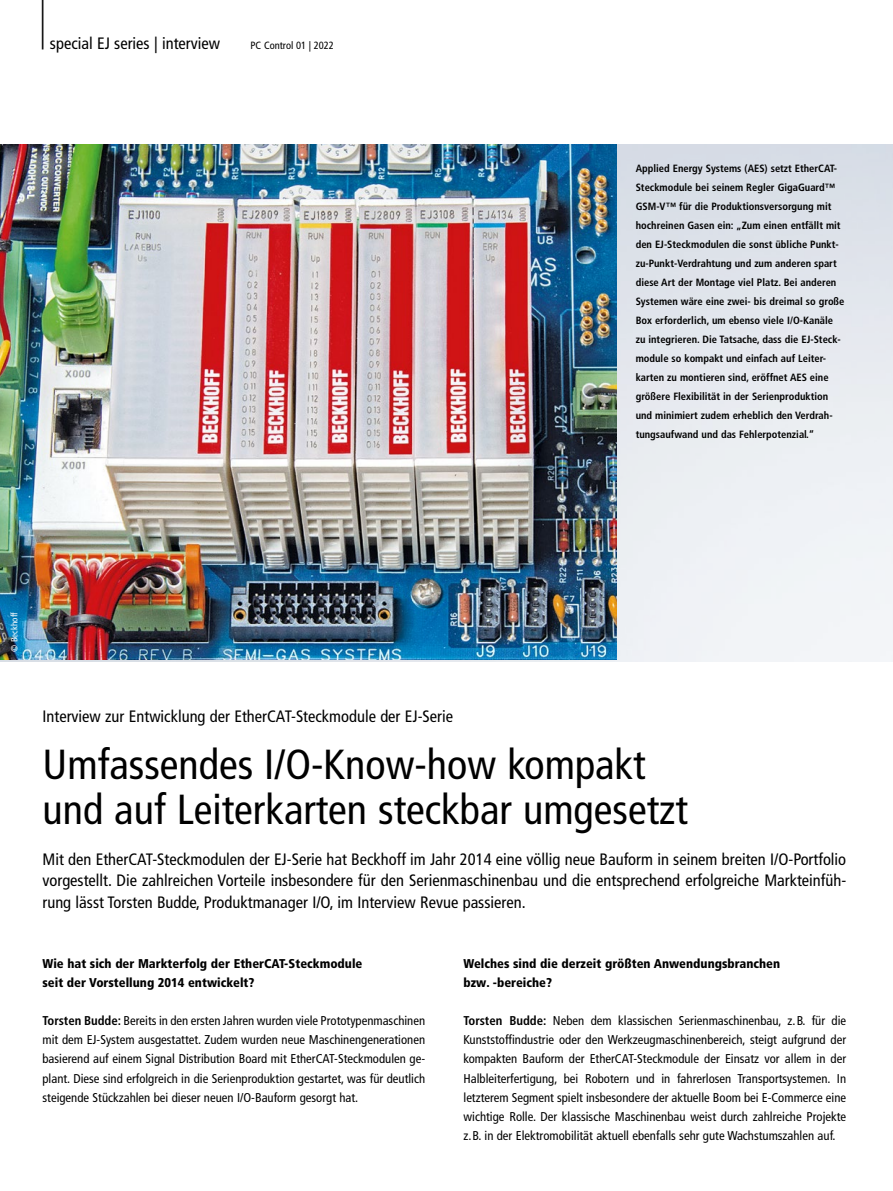
<style>
.page{position:relative;width:893px;height:1191px;background:#fff}
.page>*{position:absolute;margin:0;border:0;box-sizing:border-box;transform-origin:0 0}
.t1{font:300 condensed 61.8px "Frutiger LT Pro";color:#000;scale:.49 1}
.t2{font:condensed 42px/45px "Frutiger LT Pro";color:#000}
.t3{font:condensed 16.5px/21.3px "Frutiger LT Pro";color:#000;text-align:justify}
.t4{font:condensed 12.75px/19.2px "Frutiger LT Pro";color:#000;text-align:justify}
.t5{font:900 condensed 12.75px/19.2px "Frutiger LT Pro";color:#000}
.t6{font:700 condensed 10.5px/19px "Frutiger LT Pro";color:#000}
.t7{font:condensed 10.5px "Frutiger LT Pro";color:#000}
.t8{font:condensed 9px "Frutiger LT Pro";color:#fff}
.s1{font-weight:700}
</style>
<div class="page">
<img style="left:0;top:145px;width:617px;height:515px">
<h1 class="t1" style="left:39px;top:-23px;width:15px">|</h1>
<p class="t3" style="left:50px;top:33px;width:172px">special EJ series | interview</p>
<p class="t7" style="left:251px;top:39px;width:85px">PC Control 01 | 2022</p>
<p class="t6" style="left:636px;top:158px;width:210px">Applied Energy Systems (AES) setzt EtherCAT-Steckmodule bei seinem Regler GigaGuard™ GSM-V™ für die Produktionsversorgung mit hochreinen Gasen ein: „Zum einen entfällt mit den EJ-Steckmodulen die sonst übliche Punkt&shy;zu-Punkt-Verdrahtung und zum anderen spart diese Art der Montage viel Platz. Bei anderen Systemen wäre eine zwei- bis dreimal so große Box erforderlich, um ebenso viele I/O-Kanäle zu integrieren. Die Tatsache, dass die EJ-Steck&shy;module so kompakt und einfach auf Leiter&shy;karten zu montieren sind, eröffnet AES eine größere Flexibilität in der Serienproduktion und minimiert zudem erheblich den Verdrah&shy;tungsaufwand und das Fehlerpotenzial.“</p>
<p class="t8" style="left:9px;top:652px;width:41px;rotate:-90deg">© Beckhoff</p>
<p class="t3" style="left:43px;top:705px;width:412px">Interview zur Entwicklung der EtherCAT-Steckmodule der EJ-Serie</p>
<h2 class="t2" style="left:43px;top:742px;width:647px">Umfassendes I/O-Know-how kompakt und auf Leiterkarten steckbar umgesetzt</h2>
<p class="t3" style="left:43px;top:849px;width:805px">Mit den EtherCAT-Steckmodulen der EJ-Serie hat Beckhoff im Jahr 2014 eine völlig neue Bauform in seinem breiten I/O-Portfolio vorgestellt. Die zahlreichen Vorteile insbesondere für den Serienmaschinenbau und die entsprechend erfolgreiche Markteinfüh&shy;rung lässt Torsten Budde, Produktmanager I/O, im Interview Revue passieren.</p>
<p class="t5" style="left:43px;top:953px;width:321px">Wie hat sich der Markterfolg der EtherCAT-Steckmodule seit der Vorstellung 2014 entwickelt?</p>
<p class="t4" style="left:43px;top:1011px;width:384px"><span class="s1">Torsten Budde:</span> Bereits in den ersten Jahren wurden viele Prototypenmaschinen mit dem EJ-System ausgestattet. Zudem wurden neue Maschinengenerationen basierend auf einem Signal Distribution Board mit EtherCAT-Steckmodulen ge&shy;plant. Diese sind erfolgreich in die Serienproduktion gestartet, was für deutlich steigende Stückzahlen bei dieser neuen I/O-Bauform gesorgt hat.</p>
<p class="t5" style="left:463px;top:953px;width:318px">Welches sind die derzeit größten Anwendungsbranchen bzw. -bereiche?</p>
<p class="t4" style="left:463px;top:1011px;width:384px"><span class="s1">Torsten Budde:</span> Neben dem klassischen Serienmaschinenbau, z.B. für die Kunststoffindustrie oder den Werkzeugmaschinenbereich, steigt aufgrund der kompakten Bauform der EtherCAT-Steckmodule der Einsatz vor allem in der Halbleiterfertigung, bei Robotern und in fahrerlosen Transportsystemen. In letzterem Segment spielt insbesondere der aktuelle Boom bei E-Commerce eine wichtige Rolle. Der klassische Maschinenbau weist durch zahlreiche Projekte z.B. in der Elektromobilität aktuell ebenfalls sehr gute Wachstumszahlen auf.</p>
</div>
